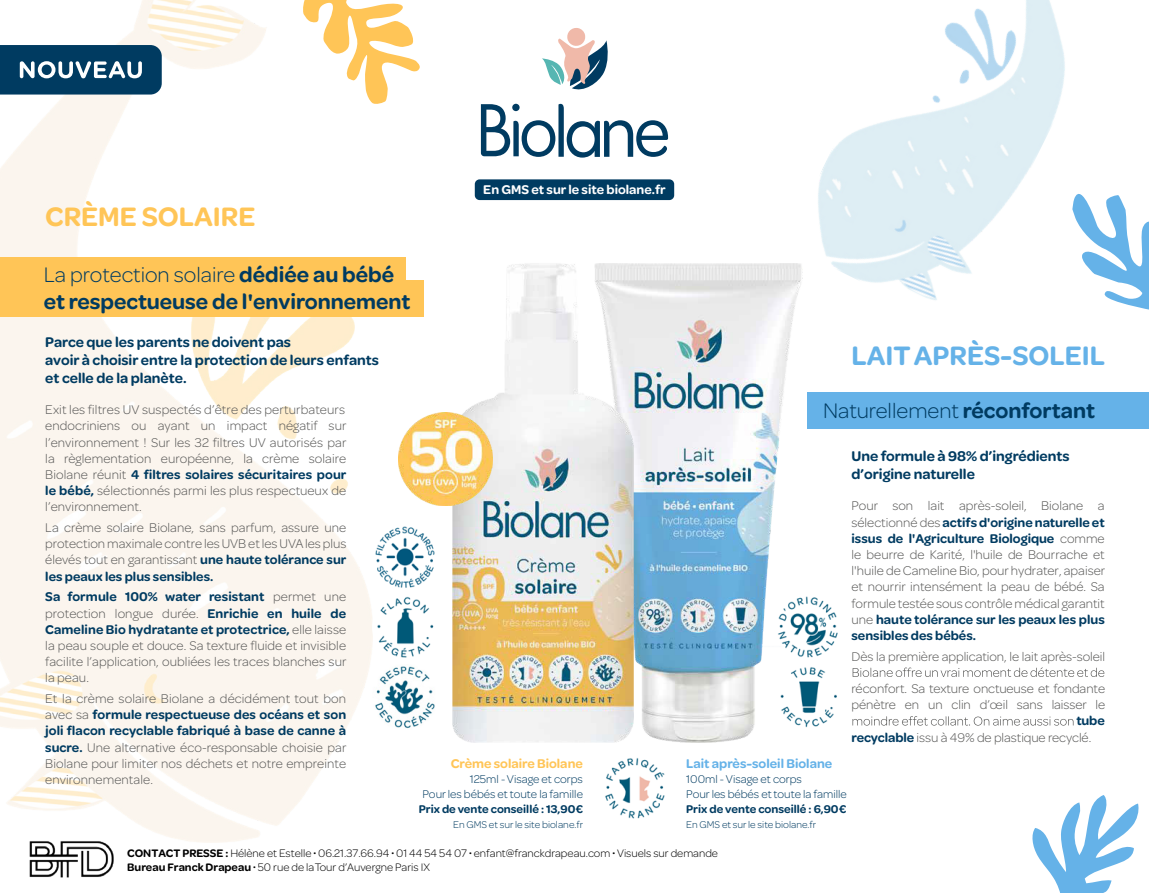
<style>
.page{position:relative;width:1149px;height:893px;background:#fff}
.page>*{position:absolute;margin:0;border:0;box-sizing:border-box;transform-origin:0 0}
.t1{font:600 28.5px "Omnes";color:#65b2e8}
.t2{font:600 28.5px "Omnes";color:#ffc557}
.t3{font:600 22.5px/27px "Omnes";color:#003b61}
.t4{font:300 22.5px "Omnes";color:#003b61}
.t5{font:600 15px/18px "Omnes";color:#003b61}
.t6{font:300 13.5px/16.2px "Omnes";color:#575756;text-align:justify}
.t7{font:600 13.5px "Omnes";color:#fff}
.t8{font:600 13.5px "Omnes";color:#65b2e8}
.t9{font:600 13.5px "Omnes";color:#ffc557}
.t10{font:300 12px/15px "Omnes";color:#003b61}
.t11{font:600 12px "Omnes";color:#003b61}
.t12{font:300 11.7px/13.5px "Omnes";color:#000}
.t13{font:300 10.5px "Omnes";color:#003b61}
.s1{font-weight:300}
.s2{font-weight:600;color:#003b61}
.s3{font-weight:600}
</style>
<div class="page">
<svg style="left:481px;top:104px;width:187px;height:54px"></svg>
<svg style="left:542px;top:28px;width:66px;height:62px"></svg>
<svg style="left:1032px;top:795px;width:107px;height:98px"></svg>
<img style="left:802px;top:0;width:263px;height:300px">
<img style="left:632px;top:263px;width:170px;height:480px">
<img style="left:452px;top:263px;width:180px;height:480px">
<svg style="left:1072px;top:194px;width:76px;height:116px"></svg>
<img style="left:0;top:0;width:372px;height:842px">
<svg style="left:301px;top:0;width:119px;height:105px"></svg>
<img style="left:605px;top:758px;width:60px;height:61px">
<img style="left:775px;top:664px;width:62px;height:66px">
<img style="left:775px;top:594px;width:63px;height:65px">
<img style="left:372px;top:596px;width:62px;height:62px">
<img style="left:375px;top:526px;width:60px;height:62px">
<img style="left:375px;top:666px;width:60px;height:63px">
<img style="left:398px;top:412px;width:94px;height:94px">
<div style="left:0;top:257px;width:405px;height:37px;background:#ffc557"></div>
<div style="left:0;top:280px;width:423px;height:37px;background:#ffc557"></div>
<svg style="left:852px;top:667px;width:251px;height:10px"></svg>
<svg style="left:852px;top:716px;width:221px;height:10px"></svg>
<div style="left:806px;top:393px;width:342px;height:36px;background:#65b2e8"></div>
<div style="left:474px;top:179px;width:200px;height:21px;background:#003b61;border-radius:5px"></div>
<svg style="left:0;top:45px;width:162px;height:50px;background:#225576"></svg>
<img style="left:28px;top:840px;width:87px;height:38px">
<h1 class="t2" style="left:45px;top:197px;width:212px">CRÈME SOLAIRE</h1>
<p class="t7" style="left:483px;top:180px;width:184px">En GMS et sur le site biolane.fr</p>
<h2 class="t3" style="left:44px;top:260px;width:368px"><span class="s1">La protection solaire</span> dédiée au bébé et respectueuse de l'environnement</h2>
<p class="t5" style="left:45px;top:333px;width:335px">Parce que les parents ne doivent pas<br>avoir à choisir entre la protection de leurs enfants et celle de la planète.</p>
<p class="t6" style="left:45px;top:401px;width:303px">Exit les filtres UV suspectés d’être des perturbateurs endocriniens ou ayant un impact négatif sur l’environnement ! Sur les 32 filtres UV autorisés par la règlementation européenne, la crème solaire Biolane réunit <span class="s2">4 filtres solaires sécuritaires pour le bébé,</span> sélectionnés parmi les plus respectueux de l’environnement.</p>
<p class="t6" style="left:45px;top:519px;width:302px">La crème solaire Biolane, sans parfum, assure une protection maximale contre lesUVBetlesUVAles plus élevés tout en garantissant <span class="s2">une haute tolérance sur les peaux les plus sensibles.</span></p>
<p class="t6" style="left:45px;top:588px;width:303px"><span class="s2">Sa formule 100% water resistant</span> permet une protection longue durée. <span class="s2">Enrichie en huile de Cameline Bio hydratante et protectrice,</span> elle laisse la peau souple et douce. Sa texture fluide et invisible facilite l’application, oubliées les traces blanches sur la peau.</p>
<p class="t6" style="left:45px;top:690px;width:303px">Et la crème solaire Biolane a décidément tout bon avec sa <span class="s2">formule respectueuse des océans et son joli flacon recyclable fabriqué à base de canne à sucre.</span> Une alternative éco-responsable choisie par Biolane pour limiter nos déchets et notre empreinte environnementale.</p>
<p class="t9" style="left:450px;top:754px;width:134px">Crème solaire Biolane</p>
<p class="t10" style="left:422px;top:771px;width:162px;text-align:right">125ml -Visage et corps<br>Pour les bébés et toute la famille</p>
<p class="t11" style="left:418px;top:801px;width:166px">Prix de vente conseillé : 13,90€</p>
<p class="t13" style="left:453px;top:818px;width:132px">En GMS et sur le site biolane.fr</p>
<h1 class="t1" style="left:851px;top:336px;width:255px">LAITAPRÈS-SOLEIL</h1>
<h2 class="t4" style="left:822px;top:395px;width:273px">Naturellement <span class="s3">réconfortant</span></h2>
<p class="t5" style="left:851px;top:446px;width:219px">Une formule à 98% d’ingrédients d’origine naturelle</p>
<p class="t6" style="left:851px;top:497px;width:255px">Pour son lait après-soleil, Biolane a sélectionné des <span class="s2">actifsd'origine naturelle et issus de l'Agriculture Biologique</span> comme le beurre de Karité, l'huile de Bourrache et l'huile deCameline Bio, pour hydrater, apaiser et nourrir intensément la peau de bébé. Sa formule testée sous contrôle médical garantit une <span class="s2">haute tolérance sur les peaux les plus sensibles des bébés.</span></p>
<p class="t6" style="left:851px;top:647px;width:255px">Dès la première application, le lait après-soleil</p>
<p class="t6" style="left:851px;top:680px;width:255px">réconfort. Sa texture onctueuse et fondante pénètre en un clin d’œil sans laisser le</p>
<p class="t6" style="left:851px;top:712px;width:255px;text-indent:225px"><span class="s2">tube recyclable</span> issu à 49% de plastique recyclé.</p>
<p class="t8" style="left:686px;top:754px;width:147px">Lait après-soleil Biolane</p>
<p class="t10" style="left:686px;top:771px;width:162px">100ml -Visage et corps<br>Pour les bébés et toute la famille</p>
<p class="t11" style="left:686px;top:801px;width:161px">Prix de vente conseillé : 6,90€</p>
<p class="t13" style="left:686px;top:818px;width:132px">En GMS et sur le site biolane.fr</p>
<p class="t12" style="left:127px;top:846px;width:592px"><span class="s3">CONTACT PRESSE :</span> Hélène et Estelle <sup>.</sup> 06.21.37.66.94 <sup>.</sup> 01 44 54 54 07 <sup>.</sup> enfant@franckdrapeau.com <sup>.</sup> Visuels sur demande<br><span class="s3">Bureau Franck Drapeau </span><sup>.</sup> 50 rue de laTour d’Auvergne Paris IX</p>
</div>
